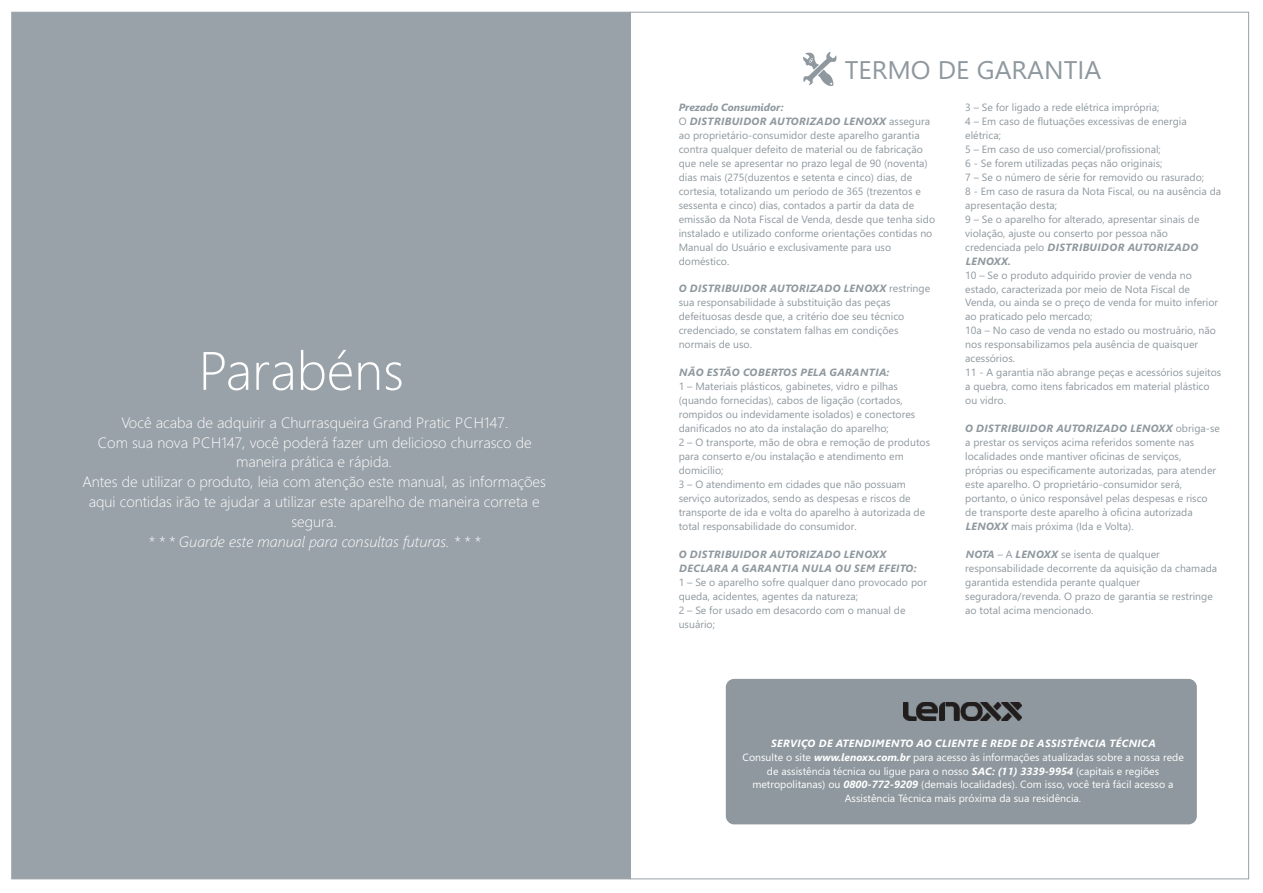
<style>
.page{position:relative;width:1263px;height:893px;background:#fff}
.page>*{position:absolute;margin:0;border:0;box-sizing:border-box;transform-origin:0 0}
.t1{font:300 54px "Segoe UI";color:#fff}
.t2{font:300 15px/20px "Segoe UI";color:#fff;text-align:center}
.t3{font:italic 300 15px "Segoe UI";color:#fff}
.t4{font:10.5px/14px "Segoe UI";color:#8e989e}
.t5{font:10.5px/14px "Segoe UI";color:#fff;text-align:center}
.t6{font:italic 700 10.5px/14px "Segoe UI";letter-spacing:.035em;color:#8e989e}
.s1{font-weight:700;font-style:italic}
</style>
<div class="page">
<div style="left:630px;top:12px;width:619px;height:867px;background:#fff;border:1px solid #99a2a8"></div>
<div style="left:11px;top:12px;width:619px;height:867px;background:#99a2a8;border:1px solid #99a2a8"></div>
<div style="left:726px;top:679px;width:471px;height:145px;background:#8e989e;border-radius:8px"></div>
<svg style="left:803px;top:52px;width:33px;height:34px"></svg>
<img style="left:903px;top:702px;width:118px;height:18px">
<h1 class="t1" style="left:199px;top:350px;width:207px">Parabéns</h1>
<p class="t2" style="left:82px;top:414px;width:465px">Você acaba de adquirir a Churrasqueira Grand Pratic PCH147.<br>Com sua nova PCH147, você poderá fazer um delicioso churrasco de maneira prática e rápida.<br>Antes de utilizar o produto, leia com atenção este manual, as informações aqui contidas irão te ajudar a utilizar este aparelho de maneira correta e segura.</p>
<h2 class="t3" style="left:148px;top:536px;width:333px">* * * Guarde este manual para consultas futuras. * * *</h2>
<p class="t4" style="left:679px;top:101px;width:258px"><span class="s1">Prezado Consumidor:<br></span>O <span class="s1">DISTRIBUIDOR AUTORIZADO LENOXX</span> assegura ao proprietário-consumidor deste aparelho garantia contra qualquer defeito de material ou de fabricação que nele se apresentar no prazo legal de 90 (noventa) dias mais (275(duzentos e setenta e cinco) dias, de cortesia, totalizando um período de 365 (trezentos e sessenta e cinco) dias, contados a partir da data de emissão da Nota Fiscal de Venda, desde que tenha sido instalado e utilizado conforme orientações contidas no Manual do Usuário e exclusivamente para uso doméstico.</p>
<p class="t4" style="left:679px;top:283px;width:253px"><span class="s1">O DISTRIBUIDOR AUTORIZADO LENOXX</span> restringe sua responsabilidade à substituição das peças defeituosas desde que, a critério doe seu técnico credenciado, se constatem falhas em condições normais de uso.</p>
<p class="t6" style="left:679px;top:367px;width:212px">NÃO ESTÃO COBERTOS PELA GARANTIA:</p>
<p class="t4" style="left:679px;top:381px;width:253px">1 – Materiais plásticos, gabinetes, vidro e pilhas (quando fornecidas), cabos de ligação (cortados, rompidos ou indevidamente isolados) e conectores danificados no ato da instalação do aparelho;<br>2 – O transporte, mão de obra e remoção de produtos para conserto e/ou instalação e atendimento em domicílio;<br>3 – O atendimento em cidades que não possuam serviço autorizados, sendo as despesas e riscos de transporte de ida e volta do aparelho à autorizada de total responsabilidade do consumidor.</p>
<p class="t6" style="left:679px;top:548px;width:239px">O DISTRIBUIDOR AUTORIZADO LENOXX<br>DECLARA A GARANTIA NULA OU SEM EFEITO:</p>
<p class="t4" style="left:679px;top:576px;width:250px">1 – Se o aparelho sofre qualquer dano provocado por queda, acidentes, agentes da natureza;<br>2 – Se for usado em desacordo com o manual de usuário;</p>
<p class="t4" style="left:965px;top:101px;width:258px">3 – Se for ligado a rede elétrica imprópria;<br>4 – Em caso de flutuações excessivas de energia elétrica;<br>5 – Em caso de uso comercial/profissional;<br>6 - Se forem utilizadas peças não originais;<br>7 – Se o número de série for removido ou rasurado;<br>8 - Em caso de rasura da Nota Fiscal, ou na ausência da apresentação desta;<br>9 – Se o aparelho for alterado, apresentar sinais de violação, ajuste ou conserto por pessoa não credenciada pelo <span class="s1">DISTRIBUIDOR AUTORIZADO LENOXX.</span></p>
<p class="t4" style="left:965px;top:269px;width:258px">10 – Se o produto adquirido provier de venda no estado, caracterizada por meio de Nota Fiscal de Venda, ou ainda se o preço de venda for muito inferior ao praticado pelo mercado;<br>10a – No caso de venda no estado ou mostruário, não nos responsabilizamos pela ausência de quaisquer acessórios.<br>11 - A garantia não abrange peças e acessórios sujeitos a quebra, como itens fabricados em material plástico ou vidro.</p>
<p class="t4" style="left:965px;top:422px;width:256px"><span class="s1">O DISTRIBUIDOR AUTORIZADO LENOXX</span> obriga-se a prestar os serviços acima referidos somente nas localidades onde mantiver oficinas de serviços, próprias ou especificamente autorizadas, para atender este aparelho. O proprietário-consumidor será, portanto, o único responsável pelas despesas e risco de transporte deste aparelho à oficina autorizada <span class="s1">LENOXX</span> mais próxima (Ida e Volta).</p>
<p class="t4" style="left:965px;top:548px;width:253px"><span class="s1">NOTA</span> – A <span class="s1">LENOXX</span> se isenta de qualquer responsabilidade decorrente da aquisição da chamada garantida estendida perante qualquer seguradora/revenda. O prazo de garantia se restringe ao total acima mencionado.</p>
<p class="t5" style="left:742px;top:737px;width:443px"><span class="s1">SERVIÇO DE ATENDIMENTO AO CLIENTE E REDE DE ASSISTÊNCIA TÉCNICA<br></span>Consulte o site <span class="s1">www.lenoxx.com.br</span> para acesso às informações atualizadas sobre a nossa rede de assistência técnica ou ligue para o nosso <span class="s1">SAC: (11) 3339-9954</span> (capitais e regiões metropolitanas) ou <span class="s1">0800-772-9209</span> (demais localidades). Com isso, você terá fácil acesso a Assistência Técnica mais próxima da sua residência.</p>
</div>
